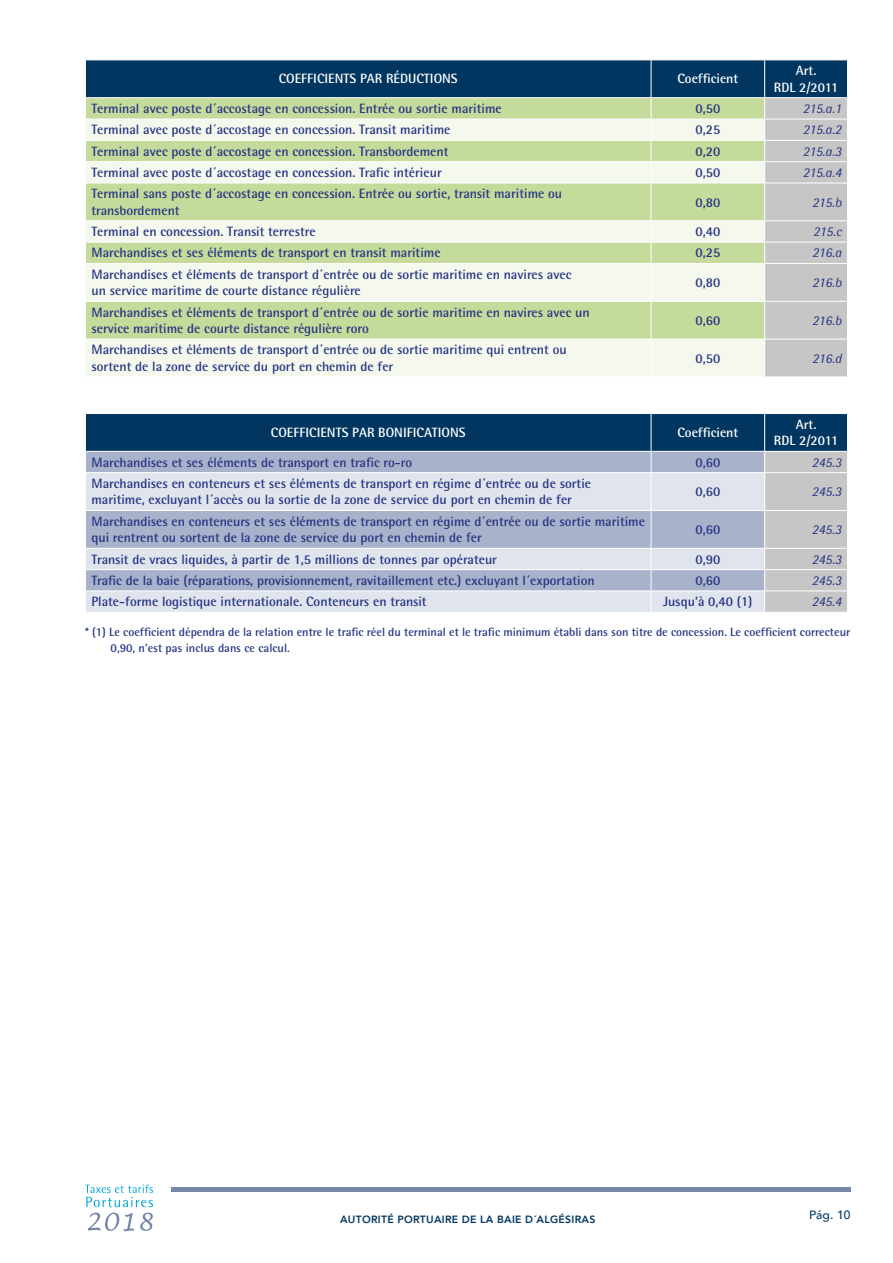
<style>
.page{position:relative;width:893px;height:1263px;background:#fff}
.page>*{position:absolute;margin:0;border:0;box-sizing:border-box;transform-origin:0 0}
.t1{font:700 13.5px/16.5px "Rotis Semi Sans Std";color:#283583}
.t2{font:700 13.5px/16.5px "Rotis Semi Sans Std";color:#fff;text-align:center}
.t3{font:italic 13.5px "Rotis Semi Sans Std";color:#283583}
.t4{font:700 12px/16.5px "Rotis Semi Sans Std";color:#283583}
.t5{font:500 12px "Avenir";color:#00365f}
.t6{font:800 10.5px "Avenir";letter-spacing:.025em;color:#00365f}
</style>
<div class="page">
<hr style="left:171px;top:1187px;width:679px;height:4px;background:#7387a8">
<svg style="left:85px;top:1184px;width:68px;height:47px"></svg>
<svg style="left:85px;top:60px;width:763px;height:317px;background:#c1d2ba"></svg>
<hr style="left:651px;top:263px;width:114px;height:1px;background:#fff">
<hr style="left:651px;top:301px;width:114px;height:1px;background:#fff">
<hr style="left:651px;top:302px;width:1px;height:37px;background:#fff">
<hr style="left:764px;top:302px;width:1px;height:37px;background:#fff">
<hr style="left:651px;top:339px;width:114px;height:1px;background:#fff">
<svg style="left:85px;top:413px;width:762px;height:199px;background:#a2b1c4"></svg>
<hr style="left:765px;top:472px;width:83px;height:1px;background:#fff">
<hr style="left:765px;top:510px;width:83px;height:1px;background:#fff">
<p class="t2" style="left:279px;top:70px;width:180px">COEFFICIENTS PAR RÉDUCTIONS</p>
<p class="t2" style="left:677px;top:70px;width:62px">Coefficient</p>
<p class="t2" style="left:774px;top:62px;width:66px">Art.<br>RDL 2/2011</p>
<p class="t1" style="left:91px;top:100px;width:412px">Terminal avec poste d´accostage en concession. Entrée ou sortie maritime</p>
<p class="t1" style="left:695px;top:100px;width:26px">0,50</p>
<p class="t3" style="left:803px;top:100px;width:40px">215.a.1</p>
<p class="t1" style="left:91px;top:121px;width:361px">Terminal avec poste d´accostage en concession. Transit maritime</p>
<p class="t1" style="left:695px;top:121px;width:26px">0,25</p>
<p class="t3" style="left:803px;top:122px;width:40px">215.a.2</p>
<p class="t1" style="left:91px;top:143px;width:359px">Terminal avec poste d´accostage en concession. Transbordement</p>
<p class="t1" style="left:695px;top:143px;width:26px">0,20</p>
<p class="t3" style="left:803px;top:143px;width:40px">215.a.3</p>
<p class="t1" style="left:91px;top:164px;width:352px">Terminal avec poste d´accostage en concession. Trafic intérieur</p>
<p class="t1" style="left:695px;top:164px;width:26px">0,50</p>
<p class="t3" style="left:803px;top:164px;width:40px">215.a.4</p>
<p class="t1" style="left:91px;top:185px;width:472px">Terminal sans poste d´accostage en concession. Entrée ou sortie, transit maritime ou transbordement</p>
<p class="t1" style="left:695px;top:194px;width:26px">0,80</p>
<p class="t3" style="left:812px;top:194px;width:31px">215.b</p>
<p class="t1" style="left:91px;top:223px;width:226px">Terminal en concession. Transit terrestre</p>
<p class="t1" style="left:695px;top:223px;width:26px">0,40</p>
<p class="t3" style="left:813px;top:223px;width:30px">215.c</p>
<p class="t1" style="left:91px;top:244px;width:351px">Marchandises et ses éléments de transport en transit maritime</p>
<p class="t1" style="left:695px;top:244px;width:26px">0,25</p>
<p class="t3" style="left:812px;top:245px;width:31px">216.a</p>
<p class="t1" style="left:91px;top:266px;width:482px">Marchandises et éléments de transport d´entrée ou de sortie maritime en navires avec un service maritime de courte distance régulière</p>
<p class="t1" style="left:695px;top:274px;width:26px">0,80</p>
<p class="t3" style="left:812px;top:274px;width:31px">216.b</p>
<p class="t1" style="left:91px;top:304px;width:500px">Marchandises et éléments de transport d´entrée ou de sortie maritime en navires avec un service maritime de courte distance régulière roro</p>
<p class="t1" style="left:695px;top:312px;width:26px">0,60</p>
<p class="t3" style="left:812px;top:312px;width:31px">216.b</p>
<p class="t1" style="left:91px;top:341px;width:477px">Marchandises et éléments de transport d´entrée ou de sortie maritime qui entrent ou sortent de la zone de service du port en chemin de fer</p>
<p class="t1" style="left:695px;top:350px;width:26px">0,50</p>
<p class="t3" style="left:812px;top:350px;width:31px">216.d</p>
<p class="t2" style="left:271px;top:424px;width:196px">COEFFICIENTS PAR BONIFICATIONS</p>
<p class="t2" style="left:677px;top:424px;width:62px">Coefficient</p>
<p class="t2" style="left:774px;top:416px;width:66px">Art.<br>RDL 2/2011</p>
<p class="t1" style="left:91px;top:454px;width:322px">Marchandises et ses éléments de transport en trafic ro-ro</p>
<p class="t1" style="left:695px;top:454px;width:26px">0,60</p>
<p class="t3" style="left:812px;top:454px;width:31px">245.3</p>
<p class="t1" style="left:91px;top:475px;width:501px">Marchandises en conteneurs et ses éléments de transport en régime d´entrée ou de sortie maritime, excluyant l´accès ou la sortie de la zone de service du port en chemin de fer</p>
<p class="t1" style="left:695px;top:483px;width:26px">0,60</p>
<p class="t3" style="left:812px;top:483px;width:31px">245.3</p>
<p class="t1" style="left:91px;top:513px;width:555px">Marchandises en conteneurs et ses éléments de transport en régime d´entrée ou de sortie maritime qui rentrent ou sortent de la zone de service du port en chemin de fer</p>
<p class="t1" style="left:695px;top:521px;width:26px">0,60</p>
<p class="t3" style="left:812px;top:521px;width:31px">245.3</p>
<p class="t1" style="left:91px;top:551px;width:407px">Transit de vracs liquides, à partir de 1,5 millions de tonnes par opérateur</p>
<p class="t1" style="left:695px;top:551px;width:26px">0,90</p>
<p class="t3" style="left:812px;top:551px;width:31px">245.3</p>
<p class="t1" style="left:91px;top:572px;width:505px">Trafic de la baie (réparations, provisionnement, ravitaillement etc.) excluyant l´exportation</p>
<p class="t1" style="left:695px;top:572px;width:26px">0,60</p>
<p class="t3" style="left:812px;top:572px;width:31px">245.3</p>
<p class="t1" style="left:91px;top:593px;width:337px">Plate-forme logistique internationale. Conteneurs en transit</p>
<p class="t1" style="left:663px;top:593px;width:91px">Jusqu’à 0,40 (1)</p>
<p class="t3" style="left:812px;top:593px;width:31px">245.4</p>
<p class="t4" style="left:111px;top:623px;width:741px;text-indent:-26px">* (1) Le coefficient dépendra de la relation entre le trafic réel du terminal et le trafic minimum établi dans son titre de concession. Le coefficient correcteur<br>0,90, n’est pas inclus dans ce calcul.</p>
<p class="t6" style="left:340px;top:1211px;width:257px">AUTORITÉ PORTUAIRE DE LA BAIE D´ALGÉSIRAS</p>
<p class="t5" style="left:809px;top:1204px;width:43px">Pág. 10</p>
</div>
